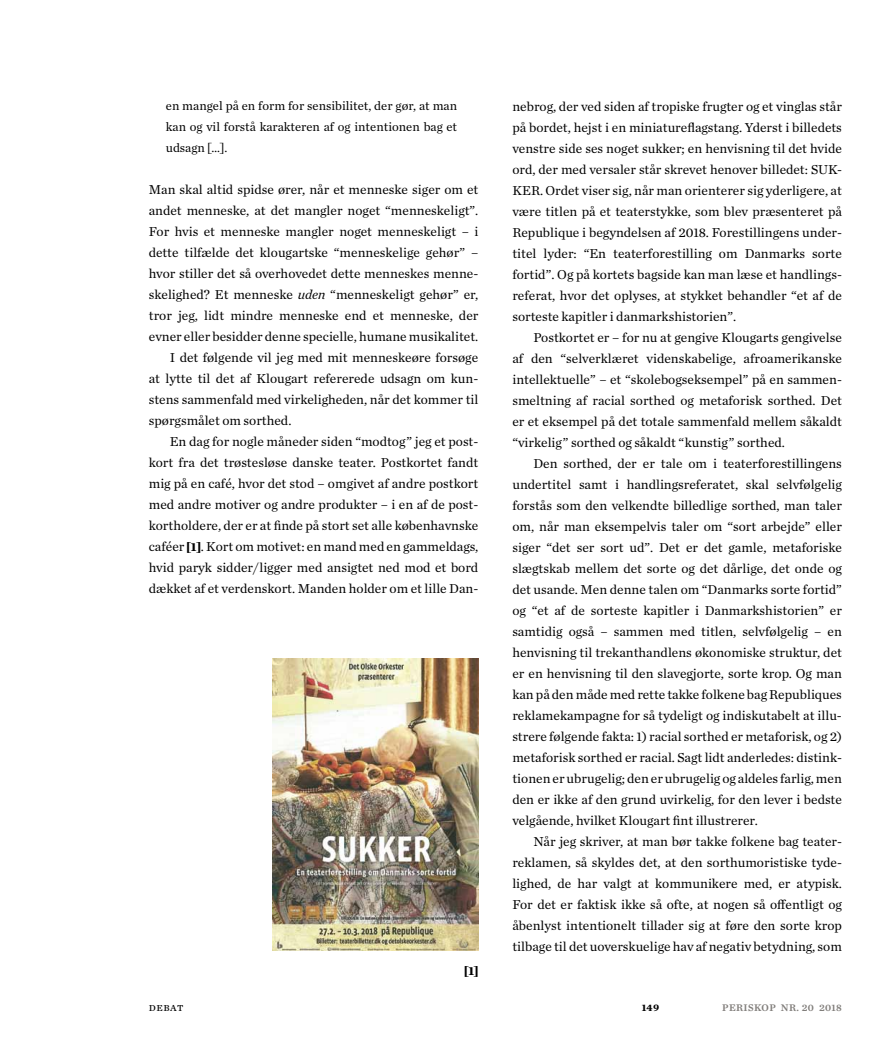
<style>
.page{position:relative;width:893px;height:1063px;background:#fff}
.page>*{position:absolute;margin:0;border:0;box-sizing:border-box;transform-origin:0 0}
.t1{font:13.5px/21px "Chronicle Text G1";color:#000;text-align:justify}
.t2{font:12.75px/21px "Chronicle Text G1";color:#000;text-align:justify}
.t3{font:700 12.45px "Chronicle Text G4";color:#000}
.t4{font:11.7px "Chronicle Text G1";letter-spacing:.04em;color:#000}
.t5{font:10.05px "Chronicle Text G3 Semi";letter-spacing:.04em;color:#817e7b}
.t6{font:700 10.05px "Chronicle Text G1";color:#000}
.s1{font-style:italic}
.s2{font-family:"Chronicle Text G4";font-weight:700;font-size:12.45px}
</style>
<div class="page">
<img style="left:272px;top:658px;width:206px;height:293px">
<p class="t2" style="left:166px;top:95px;width:293px">en mangel på en form for sensibilitet, der gør, at man kan og vil forstå karakteren af og intentionen bag et udsagn […].</p>
<p class="t1" style="left:149px;top:178px;width:331px">Man skal altid spidse ører, når et menneske siger om et</p>
<p class="t1" style="left:149px;top:199px;width:331px">andet menneske, at det mangler noget “menneskeligt”.</p>
<p class="t1" style="left:149px;top:220px;width:331px">For hvis et menneske mangler noget menneskeligt – i</p>
<p class="t1" style="left:149px;top:241px;width:331px">dette tilfælde det klougartske “menneskelige gehør” –</p>
<p class="t1" style="left:149px;top:262px;width:331px">hvor stiller det så overhovedet dette menneskes menne-</p>
<p class="t1" style="left:149px;top:283px;width:331px">skelighed? Et menneske <span class="s1">uden</span> “menneskeligt gehør” er,</p>
<p class="t1" style="left:149px;top:304px;width:331px">tror jeg, lidt mindre menneske end et menneske, der</p>
<p class="t1" style="left:149px;top:325px;width:331px">evner eller besidder denne specielle, humane musikalitet.</p>
<p class="t1" style="left:170px;top:346px;width:310px">I det følgende vil jeg med mit menneskeøre forsøge</p>
<p class="t1" style="left:149px;top:367px;width:331px">at lytte til det af Klougart refererede udsagn om kun-</p>
<p class="t1" style="left:149px;top:388px;width:331px">stens sammenfald med virkeligheden, når det kommer til</p>
<p class="t1" style="left:149px;top:409px;width:144px">spørgsmålet om sorthed.</p>
<p class="t1" style="left:170px;top:430px;width:310px">En dag for nogle måneder siden “modtog” jeg et post-</p>
<p class="t1" style="left:149px;top:451px;width:331px">kort fra det trøstesløse danske teater. Postkortet fandt</p>
<p class="t1" style="left:149px;top:472px;width:331px">mig på en café, hvor det stod – omgivet af andre postkort</p>
<p class="t1" style="left:149px;top:493px;width:331px">med andre motiver og andre produkter – i en af de post-</p>
<p class="t1" style="left:149px;top:514px;width:331px">kortholdere, der er at finde på stort set alle københavnske</p>
<p class="t1" style="left:149px;top:535px;width:331px">caféer <span class="s2">[1]</span>. Kort om motivet: en mand med en gammeldags,</p>
<p class="t1" style="left:149px;top:556px;width:331px">hvid paryk sidder/ligger med ansigtet ned mod et bord</p>
<p class="t1" style="left:149px;top:577px;width:331px">dækket af et verdenskort. Manden holder om et lille Dan-</p>
<p class="t3" style="left:464px;top:960px;width:16px">[1]</p>
<p class="t1" style="left:512px;top:95px;width:331px">nebrog, der ved siden af tropiske frugter og et vinglas står på bordet, hejst i en miniatureflagstang. Yderst i billedets venstre side ses noget sukker; en henvisning til det hvide ord, der med versaler står skrevet henover billedet: SUK-KER. Ordet viser sig, når man orienterer sig yderligere, at være titlen på et teaterstykke, som blev præsenteret på Republique i begyndelsen af 2018. Forestillingens under&shy;titel lyder: “En teaterforestilling om Danmarks sorte fortid”. Og på kortets bagside kan man læse et handlings&shy;referat, hvor det oplyses, at stykket behandler “et af de sorteste kapitler i danmarkshistorien”.</p>
<p class="t1" style="left:512px;top:326px;width:331px;text-indent:21px">Postkortet er – for nu at gengive Klougarts gengivelse af den “selverklæret videnskabelige, afroamerikanske intellektuelle” – et “skolebogseksempel” på en sammen&shy;smeltning af racial sorthed og metaforisk sorthed. Det er et eksempel på det totale sammenfald mellem såkaldt “virkelig” sorthed og såkaldt “kunstig” sorthed.</p>
<p class="t1" style="left:512px;top:452px;width:331px;text-indent:21px">Den sorthed, der er tale om i teaterforestillingens undertitel samt i handlingsreferatet, skal selvfølgelig forstås som den velkendte billedlige sorthed, man taler om, når man eksempelvis taler om “sort arbejde” eller siger “det ser sort ud”. Det er det gamle, metaforiske slægtskab mellem det sorte og det dårlige, det onde og det usande. Men denne talen om “Danmarks sorte fortid” og “et af de sorteste kapitler i Danmarkshistorien” er samtidig også – sammen med titlen, selvfølgelig – en henvisning til trekanthandlens økonomiske struktur, det er en henvisning til den slavegjorte, sorte krop. Og man kan på den måde med rette takke folkene bag Republiques reklamekampagne for så tydeligt og indiskutabelt at illu&shy;strere følgende fakta: 1) racial sorthed er metaforisk, og 2) metaforisk sorthed er racial. Sagt lidt anderledes: distink&shy;tionen er ubrugelig; den er ubrugelig og aldeles farlig, men den er ikke af den grund uvirkelig, for den lever i bedste velgående, hvilket Klougart fint illustrerer.</p>
<p class="t1" style="left:512px;top:830px;width:331px;text-indent:21px">Når jeg skriver, at man bør takke folkene bag teater&shy;reklamen, så skyldes det, at den sorthumoristiske tyde&shy;lighed, de har valgt at kommunikere med, er atypisk.<br>For det er faktisk ikke så ofte, at nogen så offentligt og åbenlyst intentionelt tillader sig at føre den sorte krop tilbage til det uoverskuelige hav af negativ betydning, som</p>
<p class="t4" style="left:149px;top:999px;width:36px">debat</p>
<p class="t6" style="left:642px;top:1000px;width:19px">149</p>
<p class="t5" style="left:722px;top:1000px;width:121px">PERISKOP NR. 20 2018</p>
</div>
